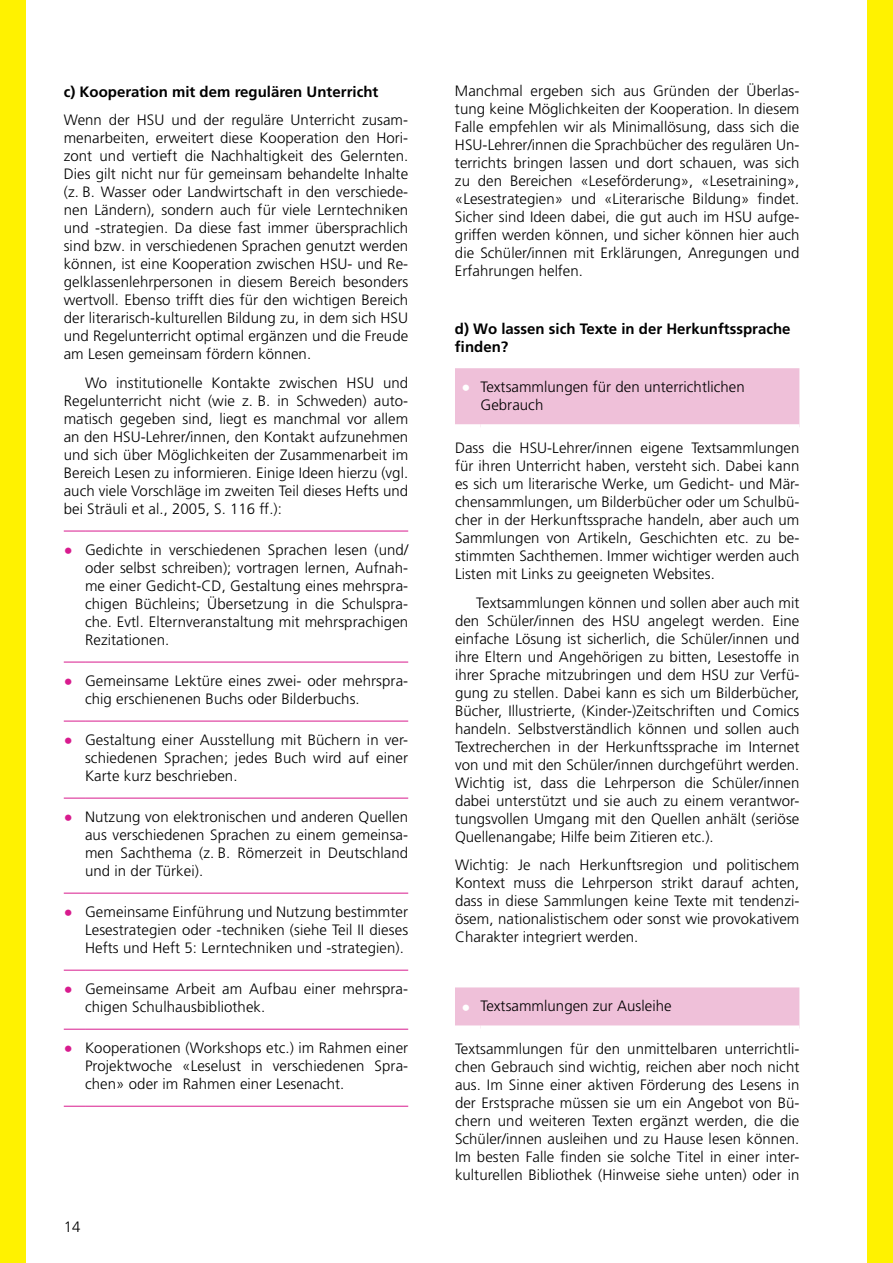
<style>
.page{position:relative;width:893px;height:1263px;background:#fff}
.page>*{position:absolute;margin:0;border:0;box-sizing:border-box;transform-origin:0 0}
.t1{font:300 15px/18px "Frutiger LT Pro";letter-spacing:.005em;color:#000;text-align:justify}
.t2{font:700 15px/18px "Frutiger";color:#000}
.t3{font:300 15px "Frutiger";color:#000}
.s1{font-weight:700;font-size:18px;color:#d81b8e}
.s2{font-weight:700;font-size:18px;color:#fff}
</style>
<div class="page">
<svg style="left:64px;top:531px;width:21px;height:1px"></svg>
<hr style="left:85px;top:531px;width:323px;height:1px;background:#d81b8e">
<svg style="left:64px;top:662px;width:21px;height:1px"></svg>
<hr style="left:85px;top:662px;width:323px;height:1px;background:#d81b8e">
<svg style="left:64px;top:721px;width:21px;height:1px"></svg>
<hr style="left:85px;top:721px;width:323px;height:1px;background:#d81b8e">
<svg style="left:64px;top:798px;width:21px;height:1px"></svg>
<hr style="left:85px;top:798px;width:323px;height:1px;background:#d81b8e">
<svg style="left:64px;top:893px;width:21px;height:1px"></svg>
<hr style="left:85px;top:893px;width:323px;height:1px;background:#d81b8e">
<svg style="left:64px;top:970px;width:21px;height:1px"></svg>
<hr style="left:85px;top:970px;width:323px;height:1px;background:#d81b8e">
<svg style="left:64px;top:1029px;width:21px;height:1px"></svg>
<hr style="left:85px;top:1029px;width:323px;height:1px;background:#d81b8e">
<svg style="left:64px;top:1106px;width:21px;height:1px"></svg>
<hr style="left:85px;top:1106px;width:323px;height:1px;background:#d81b8e">
<div style="left:455px;top:368px;width:344px;height:56px;background:#efc0d9"></div>
<div style="left:455px;top:987px;width:344px;height:38px;background:#efc0d9"></div>
<div style="left:0;top:0;width:26px;height:1263px;background:#fff200"></div>
<div style="left:867px;top:0;width:26px;height:1263px;background:#fff200"></div>
<p class="t2" style="left:64px;top:82px;width:316px">c) Kooperation mit dem regulären Unterricht</p>
<p class="t1" style="left:64px;top:111px;width:346px">Wenn der HSU und der reguläre Unterricht zusam&shy;menarbeiten, erweitert diese Kooperation den Hori&shy;zont und vertieft die Nachhaltigkeit des Gelernten.<br>Dies gilt nicht nur für gemeinsam behandelte Inhalte (z. B. Wasser oder Landwirtschaft in den verschiede&shy;nen Ländern), sondern auch für viele Lerntechniken und -strategien. Da diese fast immer übersprachlich sind bzw. in verschiedenen Sprachen genutzt werden können, ist eine Kooperation zwischen HSU- und Re&shy;gelklassenlehrpersonen in diesem Bereich besonders wertvoll. Ebenso trifft dies für den wichtigen Bereich der literarisch-kulturellen Bildung zu, in dem sich HSU und Regelunterricht optimal ergänzen und die Freude am Lesen gemeinsam fördern können.</p>
<p class="t1" style="left:64px;top:374px;width:346px;text-indent:21px">Wo institutionelle Kontakte zwischen HSU und Regelunterricht nicht (wie z. B. in Schweden) auto&shy;matisch gegeben sind, liegt es manchmal vor allem an den HSU-Lehrer/innen, den Kontakt aufzunehmen und sich über Möglichkeiten der Zusammenarbeit im Bereich Lesen zu informieren. Einige Ideen hierzu (vgl. auch viele Vorschläge im zweiten Teil dieses Hefts und bei Sträuli et al., 2005, S. 116 ff.):</p>
<p class="t1" style="left:85px;top:541px;width:325px;text-indent:-21px"><span class="s1">•</span> Gedichte in verschiedenen Sprachen lesen (und/ oder selbst schreiben); vortragen lernen, Aufnah&shy;me einer Gedicht-CD, Gestaltung eines mehrspra&shy;chigen Büchleins; Übersetzung in die Schulspra&shy;che. Evtl. Elternveranstaltung mit mehrsprachigen Rezitationen.</p>
<p class="t1" style="left:85px;top:672px;width:325px;text-indent:-21px"><span class="s1">•</span> Gemeinsame Lektüre eines zwei- oder mehrspra&shy;chig erschienenen Buchs oder Bilderbuchs.</p>
<p class="t1" style="left:85px;top:731px;width:325px;text-indent:-21px"><span class="s1">•</span> Gestaltung einer Ausstellung mit Büchern in ver&shy;schiedenen Sprachen; jedes Buch wird auf einer Karte kurz beschrieben.</p>
<p class="t1" style="left:85px;top:808px;width:325px;text-indent:-21px"><span class="s1">•</span> Nutzung von elektronischen und anderen Quellen aus verschiedenen Sprachen zu einem gemeinsa&shy;men Sachthema (z. B. Römerzeit in Deutschland und in der Türkei).</p>
<p class="t1" style="left:85px;top:903px;width:325px;text-indent:-21px"><span class="s1">•</span> Gemeinsame Einführung und Nutzung bestimmter Lesestrategien oder -techniken (siehe Teil II dieses Hefts und Heft 5: Lerntechniken und -strategien).</p>
<p class="t1" style="left:85px;top:980px;width:325px;text-indent:-21px"><span class="s1">•</span> Gemeinsame Arbeit am Aufbau einer mehrspra&shy;chigen Schulhausbibliothek.</p>
<p class="t1" style="left:85px;top:1039px;width:325px;text-indent:-21px"><span class="s1">•</span> Kooperationen (Workshops etc.) im Rahmen einer Projektwoche «Leselust in verschiedenen Spra&shy;chen» oder im Rahmen einer Lesenacht.</p>
<p class="t3" style="left:64px;top:1218px;width:18px">14</p>
<p class="t1" style="left:455px;top:82px;width:346px">Manchmal ergeben sich aus Gründen der Überlas&shy;tung keine Möglichkeiten der Kooperation. In diesem Falle empfehlen wir als Minimallösung, dass sich die HSU-Lehrer/innen die Sprachbücher des regulären Un&shy;terrichts bringen lassen und dort schauen, was sich zu den Bereichen «Leseförderung», «Lesetraining», «Lesestrategien» und «Literarische Bildung» findet.<br>Sicher sind Ideen dabei, die gut auch im HSU aufge&shy;griffen werden können, und sicher können hier auch die Schüler/innen mit Erklärungen, Anregungen und Erfahrungen helfen.</p>
<p class="t2" style="left:455px;top:319px;width:337px">d) Wo lassen sich Texte in der Herkunftssprache finden?</p>
<p class="t1" style="left:480px;top:378px;width:266px;text-indent:-19px"><span class="s2">•</span> Textsammlungen für den unterrichtlichen<br>Gebrauch</p>
<p class="t1" style="left:455px;top:439px;width:346px">Dass die HSU-Lehrer/innen eigene Textsammlungen für ihren Unterricht haben, versteht sich. Dabei kann es sich um literarische Werke, um Gedicht- und Mär&shy;chensammlungen, um Bilderbücher oder um Schulbü&shy;cher in der Herkunftssprache handeln, aber auch um Sammlungen von Artikeln, Geschichten etc. zu be&shy;stimmten Sachthemen. Immer wichtiger werden auch Listen mit Links zu geeigneten Websites.</p>
<p class="t1" style="left:455px;top:593px;width:346px;text-indent:21px">Textsammlungen können und sollen aber auch mit den Schüler/innen des HSU angelegt werden. Eine einfache Lösung ist sicherlich, die Schüler/innen und ihre Eltern und Angehörigen zu bitten, Lesestoffe in ihrer Sprache mitzubringen und dem HSU zur Verfü&shy;gung zu stellen. Dabei kann es sich um Bilderbücher, Bücher, Illustrierte, (Kinder-)Zeitschriften und Comics handeln. Selbstverständlich können und sollen auch Textrecherchen in der Herkunftssprache im Internet von und mit den Schüler/innen durchgeführt werden.<br>Wichtig ist, dass die Lehrperson die Schüler/innen dabei unterstützt und sie auch zu einem verantwor&shy;tungsvollen Umgang mit den Quellen anhält (seriöse Quellenangabe; Hilfe beim Zitieren etc.).</p>
<p class="t1" style="left:455px;top:856px;width:346px">Wichtig: Je nach Herkunftsregion und politischem Kontext muss die Lehrperson strikt darauf achten, dass in diese Sammlungen keine Texte mit tendenzi&shy;ösem, nationalistischem oder sonst wie provokativem Charakter integriert werden.</p>
<p class="t1" style="left:461px;top:997px;width:212px"><span class="s2">•</span> Textsammlungen zur Ausleihe</p>
<p class="t1" style="left:455px;top:1040px;width:346px">Textsammlungen für den unmittelbaren unterrichtli&shy;chen Gebrauch sind wichtig, reichen aber noch nicht aus. Im Sinne einer aktiven Förderung des Lesens in der Erstsprache müssen sie um ein Angebot von Bü&shy;chern und weiteren Texten ergänzt werden, die die Schüler/innen ausleihen und zu Hause lesen können.<br>Im besten Falle finden sie solche Titel in einer inter&shy;kulturellen Bibliothek (Hinweise siehe unten) oder in</p>
</div>
